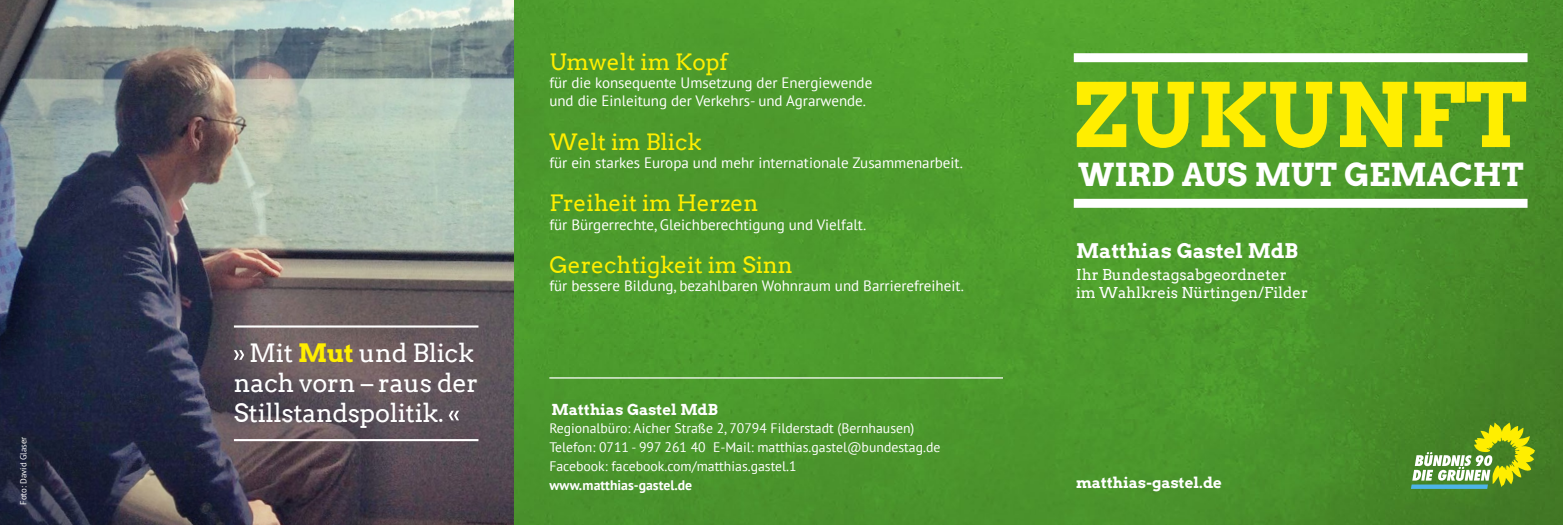
<style>
.page{position:relative;width:1563px;height:525px;background:#fff}
.page>*{position:absolute;margin:0;border:0;box-sizing:border-box;transform-origin:0 0}
.t1{font:88.12px "Arvo Gr 00 F Cn";color:#fe0}
.t2{font:31.5px "Arvo Gr 00 F Cn";color:#fff}
.t3{font:25.25px/30.2px "Arvo";letter-spacing:-.01em;color:#fff}
.t4{font:22.5px "Arvo";color:#fe0}
.t5{font:20px "Arvo Gr 00 F Cn";color:#fff}
.t6{font:15px/18px "PT Sans";color:#fff}
.t7{font:15px/18px "Arvo";color:#fff}
.t8{font:15px "Arvo Gr 00 F Cn";color:#fff}
.t9{font:13.75px/18.8px "PT Sans";color:#fff}
.t10{font:700 13.75px "PT Sans";color:#fff}
.t11{font:8.75px "PT Sans";color:#fff}
.s1{font-family:"Arvo Gr 00 F Cn";color:#fe0}
</style>
<div class="page">
<img style="left:514px;top:0;width:1049px;height:524px">
<div style="left:1074px;top:199px;width:453px;height:9px;background:#fff"></div>
<div style="left:1074px;top:53px;width:453px;height:9px;background:#fff"></div>
<svg style="left:1411px;top:422px;width:124px;height:66px;background:#81a843"></svg>
<img style="left:0;top:0;width:514px;height:524px">
<svg style="left:234px;top:350px;width:10px;height:9px"></svg>
<svg style="left:449px;top:410px;width:10px;height:10px"></svg>
<hr style="left:234px;top:325px;width:244px;height:2px;background:#fff">
<hr style="left:234px;top:439px;width:244px;height:2px;background:#fff">
<hr style="left:549px;top:377px;width:454px;height:1px;background:#fff">
<p class="t11" style="left:18px;top:504px;width:70px;rotate:-90deg">Foto: David Glaser</p>
<h3 class="t3" style="left:234px;top:337px;width:246px;text-indent:15px">Mit <span class="s1">Mut</span> und Blick nach vorn – raus der<br>Stillstandspolitik.</h3>
<h3 class="t4" style="left:549px;top:49px;width:180px">Umwelt im Kopf</h3>
<p class="t6" style="left:549px;top:74px;width:324px">für die konsequente Umsetzung der Energiewende und die Einleitung der Verkehrs- und Agrarwende.</p>
<h3 class="t4" style="left:549px;top:128px;width:154px">Welt im Blick</h3>
<p class="t6" style="left:549px;top:153px;width:415px">für ein starkes Europa und mehr internationale Zusammenarbeit.</p>
<h3 class="t4" style="left:549px;top:190px;width:211px">Freiheit im Herzen</h3>
<p class="t6" style="left:549px;top:215px;width:319px">für Bürgerrechte, Gleichberechtigung und Vielfalt.</p>
<h3 class="t4" style="left:549px;top:251px;width:245px">Gerechtigkeit im Sinn</h3>
<p class="t6" style="left:549px;top:276px;width:416px">für bessere Bildung, bezahlbaren Wohnraum und Barrierefreiheit.</p>
<p class="t8" style="left:551px;top:398px;width:168px">Matthias Gastel MdB</p>
<p class="t9" style="left:549px;top:418px;width:392px">Regionalbüro: Aicher Straße 2, 70794 Filderstadt (Bernhausen)<br>Telefon: 0711 - 997 261 40 E-Mail: matthias.gastel@bundestag.de<br>Facebook: facebook.com/matthias.gastel.1</p>
<p class="t10" style="left:549px;top:475px;width:144px">www.matthias-gastel.de</p>
<h1 class="t1" style="left:1074px;top:54px;width:454px">ZUKUNFT</h1>
<h2 class="t2" style="left:1078px;top:152px;width:447px">WIRD AUS MUT GEMACHT</h2>
<h3 class="t5" style="left:1076px;top:236px;width:223px">Matthias Gastel MdB</h3>
<p class="t7" style="left:1076px;top:265px;width:233px">Ihr Bundestagsabgeordneter im Wahlkreis Nürtingen/Filder</p>
<p class="t8" style="left:1076px;top:472px;width:147px">matthias-gastel.de</p>
</div>
